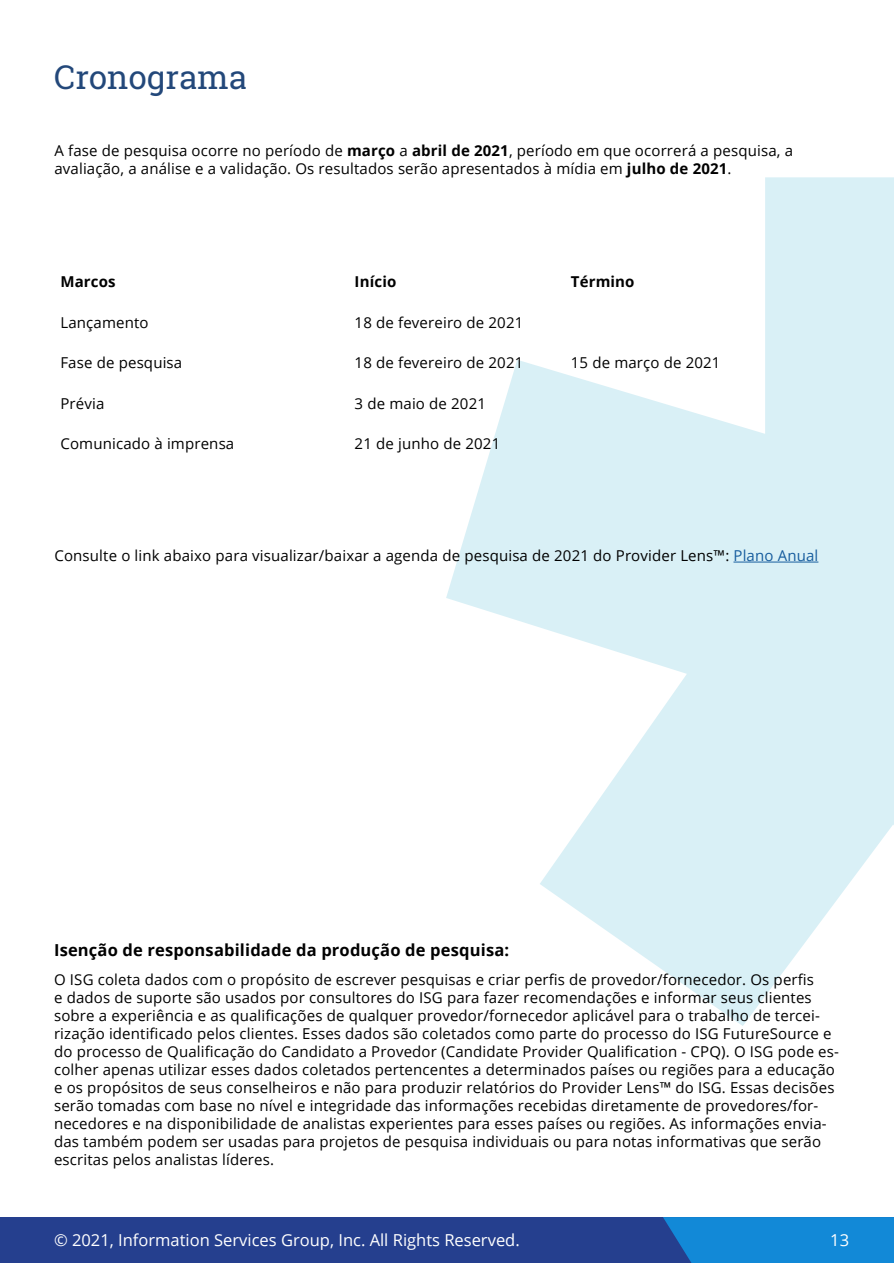
<style>
.page{position:relative;width:894px;height:1263px;background:#fff}
.page>*{position:absolute;margin:0;border:0;box-sizing:border-box;transform-origin:0 0}
.t1{font:33px "Roboto Slab";color:#23487a}
.t2{font:16.5px "Open Sans";color:#fff}
.t3{font:700 16.5px "Open Sans";letter-spacing:.01em;color:#000}
.Body_Copy{font:15px/18px "Open Sans";letter-spacing:.01em;color:#000}
.Body_Copy-2{font:700 15px "Open Sans";letter-spacing:.01em;color:#000}
.s1{font-weight:700}
.s2{color:#175d9e}
</style>
<div class="page">
<div style="left:0;top:1217px;width:893px;height:46px;background:#253f8e"></div>
<div style="left:663px;top:1217px;width:230px;height:46px;background:#1289d7"></div>
<svg style="left:446px;top:177px;width:447px;height:849px;fill:#d9f0f6"></svg>
<hr style="left:733px;top:561px;width:85px;height:1px;background:#175d9e">
<p class="t1" style="left:54px;top:54px;width:194px">Cronograma</p>
<p class="Body_Copy" style="left:54px;top:141px;width:740px">A fase de pesquisa ocorre no período de <span class="s1">março</span> a <span class="s1">abril de 2021</span>, período em que ocorrerá a pesquisa, a avaliação, a análise e a validação. Os resultados serão apresentados à mídia em <span class="s1">julho de 2021</span>.</p>
<p class="Body_Copy-2" style="left:60px;top:271px;width:57px">Marcos</p>
<p class="Body_Copy-2" style="left:354px;top:271px;width:43px">Início</p>
<p class="Body_Copy-2" style="left:570px;top:271px;width:65px">Término</p>
<p class="Body_Copy" style="left:60px;top:313px;width:90px">Lançamento</p>
<p class="Body_Copy" style="left:354px;top:313px;width:170px">18 de fevereiro de 2021</p>
<p class="Body_Copy" style="left:60px;top:353px;width:123px">Fase de pesquisa</p>
<p class="Body_Copy" style="left:354px;top:353px;width:170px">18 de fevereiro de 2021</p>
<p class="Body_Copy" style="left:570px;top:353px;width:151px">15 de março de 2021</p>
<p class="Body_Copy" style="left:60px;top:394px;width:45px">Prévia</p>
<p class="Body_Copy" style="left:354px;top:394px;width:133px">3 de maio de 2021</p>
<p class="Body_Copy" style="left:60px;top:434px;width:175px">Comunicado à imprensa</p>
<p class="Body_Copy" style="left:354px;top:434px;width:147px">21 de junho de 2021</p>
<p class="Body_Copy" style="left:54px;top:546px;width:765px">Consulte o link abaixo para visualizar/baixar a agenda de pesquisa de 2021 do Provider Lens™: <span class="s2">Plano Anual</span></p>
<p class="t3" style="left:54px;top:938px;width:456px">Isenção de responsabilidade da produção de pesquisa:</p>
<p class="Body_Copy" style="left:54px;top:969px;width:786px">O ISG coleta dados com o propósito de escrever pesquisas e criar perfis de provedor/fornecedor. Os perfis<br>e dados de suporte são usados por consultores do ISG para fazer recomendações e informar seus clientes sobre a experiência e as qualificações de qualquer provedor/fornecedor aplicável para o trabalho de tercei&shy;rização identificado pelos clientes. Esses dados são coletados como parte do processo do ISG FutureSource e do processo de Qualificação do Candidato a Provedor (Candidate Provider Qualification - CPQ). O ISG pode es&shy;colher apenas utilizar esses dados coletados pertencentes a determinados países ou regiões para a educação e os propósitos de seus conselheiros e não para produzir relatórios do Provider Lens™ do ISG. Essas decisões serão tomadas com base no nível e integridade das informações recebidas diretamente de provedores/for&shy;necedores e na disponibilidade de analistas experientes para esses países ou regiões. As informações envia&shy;das também podem ser usadas para projetos de pesquisa individuais ou para notas informativas que serão escritas pelos analistas líderes.</p>
<p class="t2" style="left:54px;top:1229px;width:467px">© 2021, Information Services Group, Inc. All Rights Reserved.</p>
<p class="t2" style="left:830px;top:1229px;width:20px">13</p>
</div>
